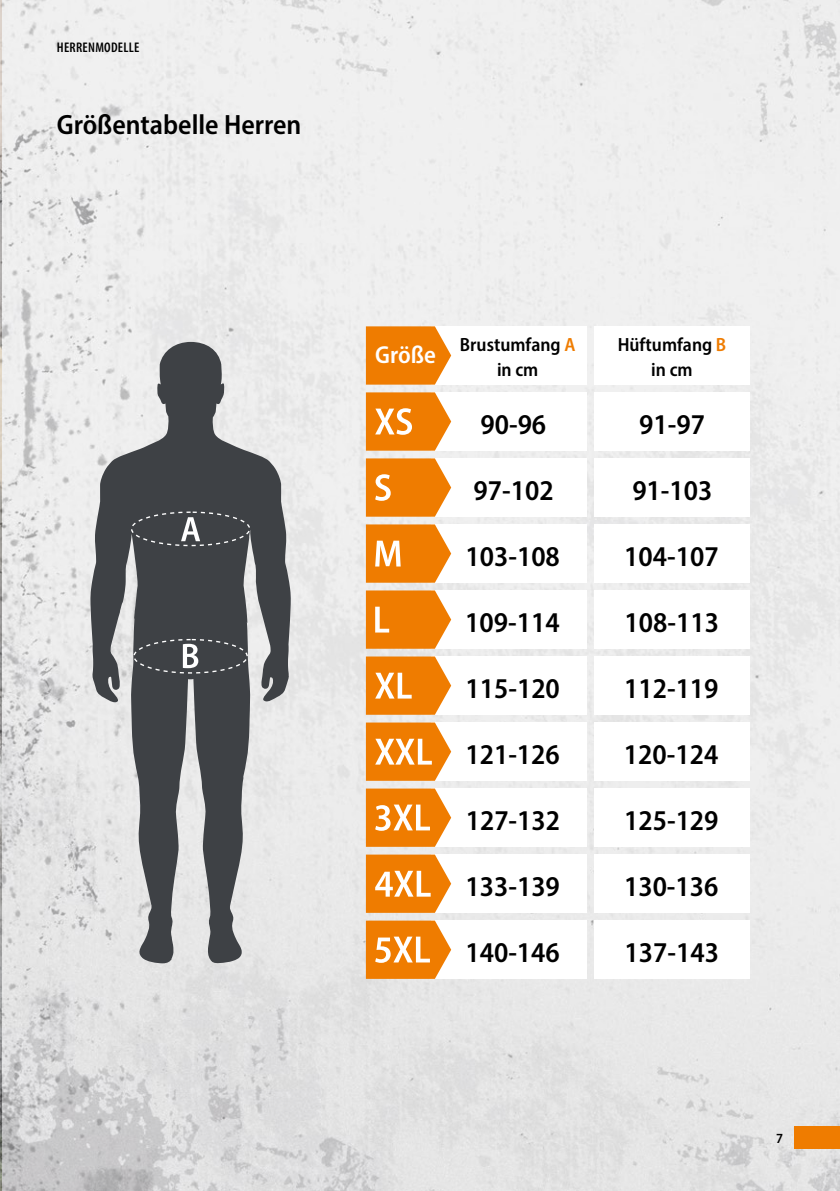
<style>
.page{position:relative;width:840px;height:1191px;background:#fff}
.page>*{position:absolute;margin:0;border:0;box-sizing:border-box;transform-origin:0 0}
.t1{font:600 semi-condensed 28.8px "Myriad Pro";color:#000}
.t2{font:600 semi-condensed 28px "Myriad Pro";color:#000}
.t3{font:600 semi-condensed 24.6px "Myriad Pro";color:#fff}
.t4{font:600 semi-condensed 19.2px/24.6px "Myriad Pro";color:#000;text-align:center}
.t5{font:600 condensed 14px "Myriad Pro";letter-spacing:.02em;color:#000}
.t6{font:600 semi-condensed 14px "Myriad Pro";color:#000}
.s1{color:#ef7c00}
</style>
<div class="page">
<img style="left:0;top:0;width:839px;height:1191px">
<div style="left:794px;top:1125px;width:45px;height:23px;background:#ef7c00"></div>
<div style="left:431px;top:326px;width:155px;height:58px;background:#fff"></div>
<div style="left:594px;top:326px;width:155px;height:58px;background:#fff"></div>
<div style="left:431px;top:392px;width:155px;height:58px;background:#fff"></div>
<div style="left:594px;top:392px;width:155px;height:58px;background:#fff"></div>
<div style="left:431px;top:458px;width:155px;height:58px;background:#fff"></div>
<div style="left:594px;top:458px;width:155px;height:58px;background:#fff"></div>
<div style="left:431px;top:524px;width:155px;height:59px;background:#fff"></div>
<div style="left:594px;top:524px;width:155px;height:59px;background:#fff"></div>
<div style="left:431px;top:590px;width:155px;height:59px;background:#fff"></div>
<div style="left:594px;top:590px;width:155px;height:59px;background:#fff"></div>
<div style="left:431px;top:656px;width:155px;height:59px;background:#fff"></div>
<div style="left:594px;top:656px;width:155px;height:59px;background:#fff"></div>
<div style="left:431px;top:722px;width:155px;height:59px;background:#fff"></div>
<div style="left:594px;top:722px;width:155px;height:59px;background:#fff"></div>
<div style="left:431px;top:788px;width:155px;height:59px;background:#fff"></div>
<div style="left:594px;top:788px;width:155px;height:59px;background:#fff"></div>
<div style="left:431px;top:854px;width:155px;height:59px;background:#fff"></div>
<div style="left:594px;top:854px;width:155px;height:59px;background:#fff"></div>
<div style="left:431px;top:920px;width:155px;height:59px;background:#fff"></div>
<svg style="left:366px;top:326px;width:85px;height:58px;background:#f08818"></svg>
<div style="left:594px;top:920px;width:155px;height:59px;background:#fff"></div>
<svg style="left:366px;top:392px;width:85px;height:58px"></svg>
<svg style="left:366px;top:458px;width:85px;height:58px;background:#f18e23"></svg>
<svg style="left:366px;top:524px;width:85px;height:59px;background:#f1932d"></svg>
<svg style="left:366px;top:590px;width:85px;height:59px;background:#f08d22"></svg>
<svg style="left:366px;top:656px;width:85px;height:59px"></svg>
<svg style="left:366px;top:722px;width:85px;height:59px"></svg>
<svg style="left:366px;top:788px;width:85px;height:59px"></svg>
<svg style="left:366px;top:854px;width:85px;height:59px"></svg>
<svg style="left:366px;top:920px;width:85px;height:59px"></svg>
<svg style="left:90px;top:342px;width:200px;height:621px;background:#909193"></svg>
<svg style="left:131px;top:511px;width:119px;height:35px;background:#505357"></svg>
<svg style="left:133px;top:639px;width:115px;height:34px;background:#525559"></svg>
<p class="t5" style="left:57px;top:39px;width:84px">HERRENMODELLE</p>
<p class="t2" style="left:57px;top:107px;width:246px">Größentabelle Herren</p>
<p class="t3" style="left:375px;top:340px;width:62px">Größe</p>
<p class="t4" style="left:459px;top:332px;width:117px">Brustumfang <span class="s1">A </span>in cm</p>
<p class="t4" style="left:617px;top:332px;width:110px">Hüftumfang <span class="s1">B </span>in cm</p>
<p class="t1" style="left:480px;top:406px;width:67px">90-96</p>
<p class="t1" style="left:639px;top:406px;width:67px">91-97</p>
<p class="t1" style="left:473px;top:472px;width:82px">97-102</p>
<p class="t1" style="left:632px;top:472px;width:82px">91-103</p>
<p class="t1" style="left:465px;top:538px;width:96px">103-108</p>
<p class="t1" style="left:624px;top:538px;width:96px">104-107</p>
<p class="t1" style="left:465px;top:604px;width:96px">109-114</p>
<p class="t1" style="left:624px;top:604px;width:96px">108-113</p>
<p class="t1" style="left:465px;top:670px;width:96px">115-120</p>
<p class="t1" style="left:623px;top:670px;width:96px">112-119</p>
<p class="t1" style="left:465px;top:736px;width:96px">121-126</p>
<p class="t1" style="left:623px;top:736px;width:96px">120-124</p>
<p class="t1" style="left:465px;top:802px;width:96px">127-132</p>
<p class="t1" style="left:623px;top:802px;width:96px">125-129</p>
<p class="t1" style="left:465px;top:868px;width:96px">133-139</p>
<p class="t1" style="left:623px;top:868px;width:96px">130-136</p>
<p class="t1" style="left:465px;top:934px;width:96px">140-146</p>
<p class="t1" style="left:624px;top:934px;width:96px">137-143</p>
<p class="t6" style="left:775px;top:1129px;width:8px">7</p>
</div>
